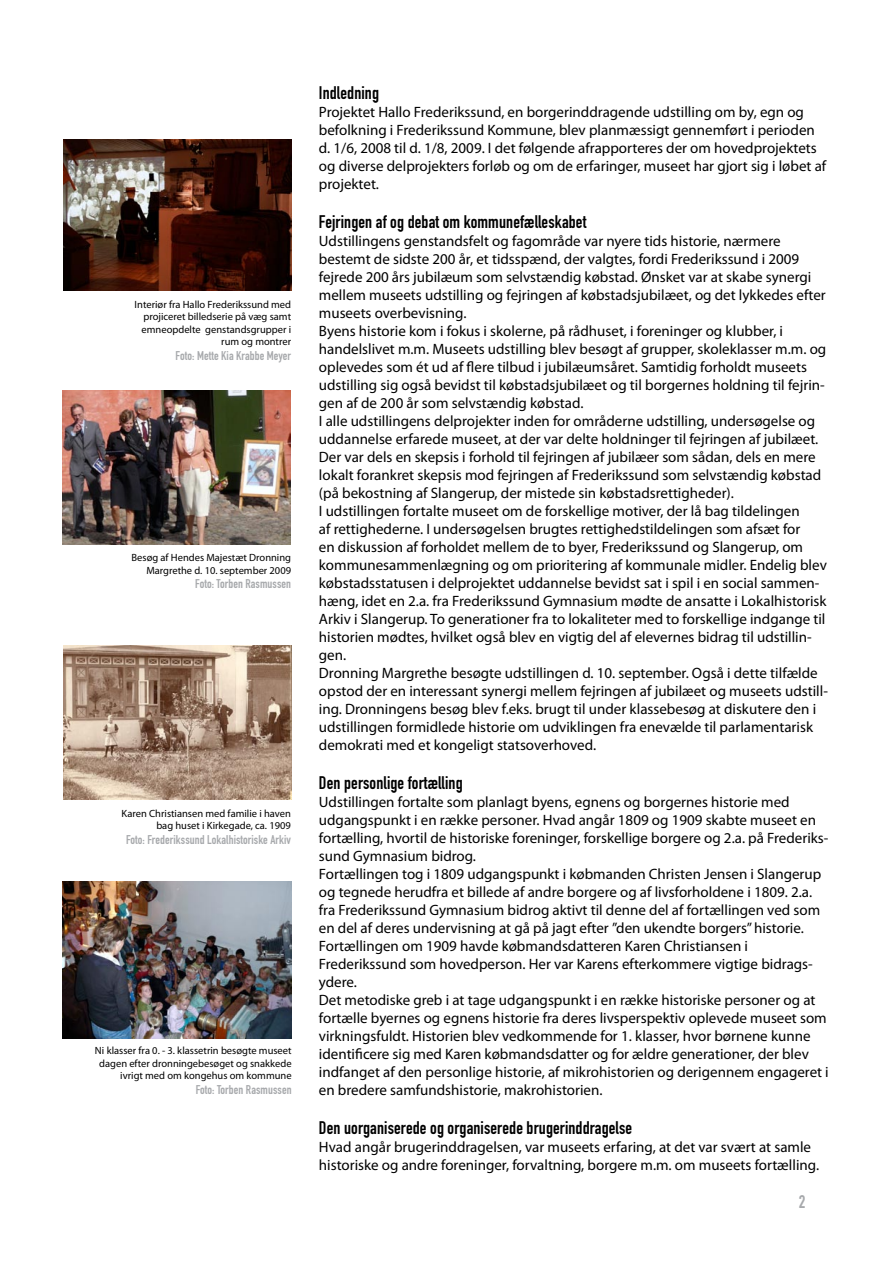
<style>
.page{position:relative;width:893px;height:1263px;background:#fff}
.page>*{position:absolute;margin:0;border:0;box-sizing:border-box;transform-origin:0 0}
.t1{font:18px "DIN Engschrift";letter-spacing:.005em;color:#000}
.t2{font:18px "DIN Engschrift";color:#a7a9ac}
.t3{font:15px/18px "Myriad Pro";color:#000}
.t4{font:12.45px "DIN Engschrift";letter-spacing:.005em;color:#a7a9ac}
.t5{font:10.5px/12.5px "Myriad Pro";color:#000;text-align:right}
</style>
<div class="page">
<img style="left:64px;top:139px;width:227px;height:151px">
<img style="left:62px;top:391px;width:229px;height:154px">
<img style="left:64px;top:645px;width:228px;height:154px">
<img style="left:63px;top:881px;width:228px;height:158px">
<p class="t5" style="left:135px;top:298px;width:158px">Interiør fra Hallo Frederikssund med projiceret billedserie på væg samt emneopdelte genstandsgrupper i rum og montrer</p>
<p class="t4" style="left:176px;top:348px;width:117px">Foto: Mette Kia Krabbe Meyer</p>
<p class="t5" style="left:132px;top:551px;width:161px">Besøg af Hendes Majestæt Dronning<br>Margrethe d. 10. september 2009</p>
<p class="t4" style="left:195px;top:576px;width:97px">Foto: Torben Rasmussen</p>
<p class="t5" style="left:122px;top:807px;width:171px">Karen Christiansen med familie i haven bag huset i Kirkegade, ca. 1909</p>
<p class="t4" style="left:126px;top:832px;width:166px">Foto: Frederikssund Lokalhistoriske Arkiv</p>
<p class="t5" style="left:95px;top:1044px;width:198px">Ni klasser fra 0. - 3. klassetrin besøgte museet dagen efter dronningebesøget og snakkede ivrigt med om kongehus om kommune</p>
<p class="t4" style="left:196px;top:1082px;width:97px">Foto: Torben Rasmussen</p>
<p class="t1" style="left:319px;top:82px;width:62px">Indledning</p>
<p class="t3" style="left:319px;top:102px;width:509px">Projektet Hallo Frederikssund, en borgerinddragende udstilling om by, egn og befolkning i Frederikssund Kommune, blev planmæssigt gennemført i perioden d. 1/6, 2008 til d. 1/8, 2009. I det følgende afrapporteres der om hovedprojektets og diverse delprojekters forløb og om de erfaringer, museet har gjort sig i løbet af projektet.</p>
<p class="t1" style="left:319px;top:211px;width:269px">Fejringen af og debat om kommunefælleskabet</p>
<p class="t3" style="left:319px;top:231px;width:510px">Udstillingens genstandsfelt og fagområde var nyere tids historie, nærmere bestemt de sidste 200 år, et tidsspænd, der valgtes, fordi Frederikssund i 2009 fejrede 200 års jubilæum som selvstændig købstad. Ønsket var at skabe synergi mellem museets udstilling og fejringen af købstadsjubilæet, og det lykkedes efter museets overbevisning.<br>Byens historie kom i fokus i skolerne, på rådhuset, i foreninger og klubber, i handelslivet m.m. Museets udstilling blev besøgt af grupper, skoleklasser m.m. og oplevedes som ét ud af flere tilbud i jubilæumsåret. Samtidig forholdt museets udstilling sig også bevidst til købstadsjubilæet og til borgernes holdning til fejrin&shy;gen af de 200 år som selvstændig købstad.<br>I alle udstillingens delprojekter inden for områderne udstilling, undersøgelse og uddannelse erfarede museet, at der var delte holdninger til fejringen af jubilæet.<br>Der var dels en skepsis i forhold til fejringen af jubilæer som sådan, dels en mere lokalt forankret skepsis mod fejringen af Frederikssund som selvstændig købstad (på bekostning af Slangerup, der mistede sin købstadsrettigheder).<br>I udstillingen fortalte museet om de forskellige motiver, der lå bag tildelingen<br>af rettighederne. I undersøgelsen brugtes rettighedstildelingen som afsæt for<br>en diskussion af forholdet mellem de to byer, Frederikssund og Slangerup, om kommunesammenlægning og om prioritering af kommunale midler. Endelig blev købstadsstatusen i delprojektet uddannelse bevidst sat i spil i en social sammen&shy;hæng, idet en 2.a. fra Frederikssund Gymnasium mødte de ansatte i Lokalhistorisk Arkiv i Slangerup. To generationer fra to lokaliteter med to forskellige indgange til historien mødtes, hvilket også blev en vigtig del af elevernes bidrag til udstillin&shy;gen.<br>Dronning Margrethe besøgte udstillingen d. 10. september. Også i dette tilfælde opstod der en interessant synergi mellem fejringen af jubilæet og museets udstill&shy;ing. Dronningens besøg blev f.eks. brugt til under klassebesøg at diskutere den i udstillingen formidlede historie om udviklingen fra enevælde til parlamentarisk demokrati med et kongeligt statsoverhoved.</p>
<p class="t1" style="left:319px;top:772px;width:145px">Den personlige fortælling</p>
<p class="t3" style="left:319px;top:792px;width:511px">Udstillingen fortalte som planlagt byens, egnens og borgernes historie med udgangspunkt i en række personer. Hvad angår 1809 og 1909 skabte museet en fortælling, hvortil de historiske foreninger, forskellige borgere og 2.a. på Frederiks&shy;sund Gymnasium bidrog.<br>Fortællingen tog i 1809 udgangspunkt i købmanden Christen Jensen i Slangerup og tegnede herudfra et billede af andre borgere og af livsforholdene i 1809. 2.a. fra Frederikssund Gymnasium bidrog aktivt til denne del af fortællingen ved som en del af deres undervisning at gå på jagt efter ”den ukendte borgers” historie.<br>Fortællingen om 1909 havde købmandsdatteren Karen Christiansen i Frederikssund som hovedperson. Her var Karens efterkommere vigtige bidrags&shy;ydere.<br>Det metodiske greb i at tage udgangspunkt i en række historiske personer og at fortælle byernes og egnens historie fra deres livsperspektiv oplevede museet som virkningsfuldt. Historien blev vedkommende for 1. klasser, hvor børnene kunne identificere sig med Karen købmandsdatter og for ældre generationer, der blev indfanget af den personlige historie, af mikrohistorien og derigennem engageret i en bredere samfundshistorie, makrohistorien.</p>
<p class="t1" style="left:319px;top:1117px;width:315px">Den uorganiserede og organiserede brugerinddragelse</p>
<p class="t3" style="left:319px;top:1137px;width:502px">Hvad angår brugerinddragelsen, var museets erfaring, at det var svært at samle historiske og andre foreninger, forvaltning, borgere m.m. om museets fortælling.</p>
<p class="t2" style="left:799px;top:1191px;width:8px">2</p>
</div>
